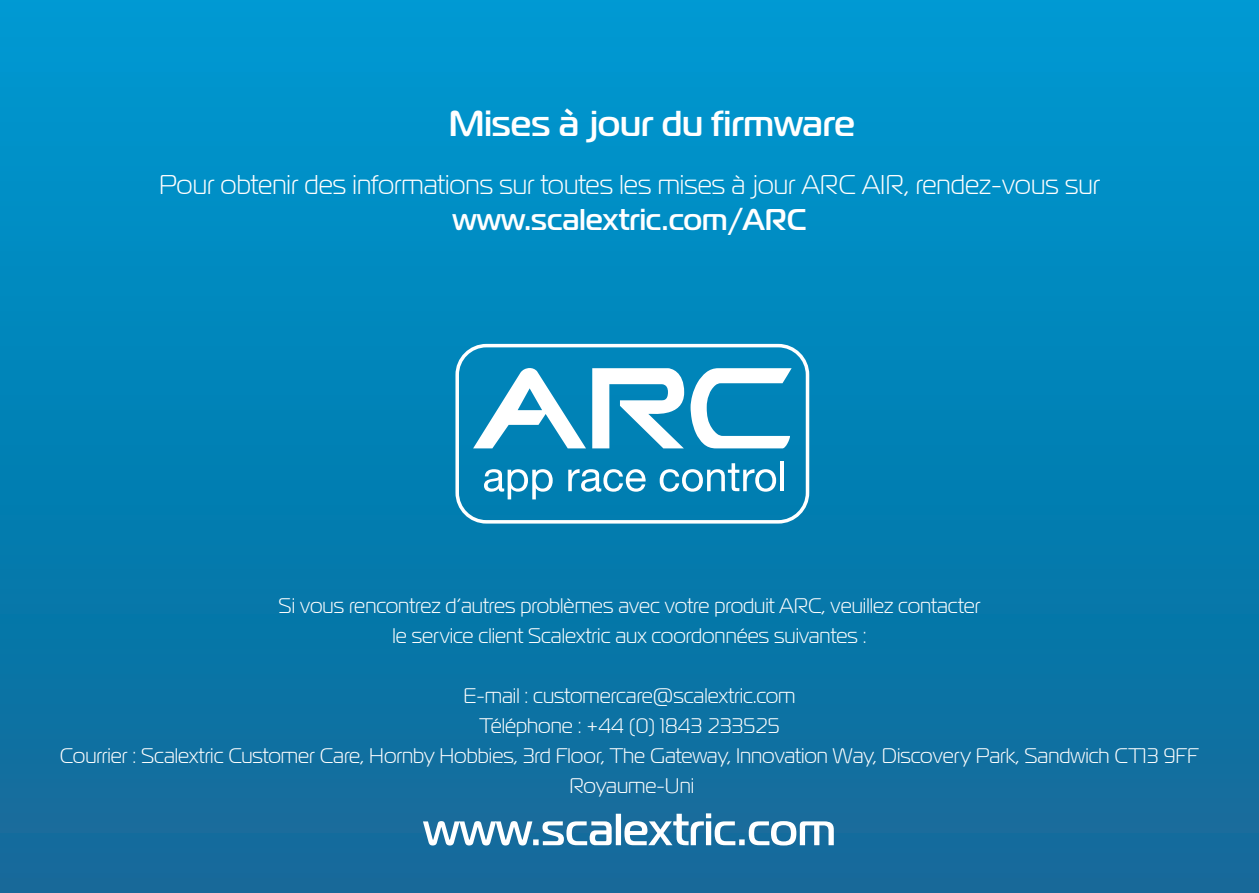
<style>
.page{position:relative;width:1259px;height:893px;background:#fff}
.page>*{position:absolute;margin:0;border:0;box-sizing:border-box;transform-origin:0 0}
.t1{font:500 36px "Magistral";color:#fff}
.t2{font:500 30px "Magistral";color:#fff}
.t3{font:300 27px "Magistral";color:#fff}
.t4{font:300 21px "Magistral";color:#fff}
</style>
<div class="page">
<div style="left:0;top:0;width:1259px;height:893px;background:linear-gradient(to bottom,#0099d2,#116897)"></div>
<div style="left:455px;top:344px;width:354px;height:180px;border:4px solid #fff;border-radius:29px"></div>
<svg style="left:484px;top:469px;width:69px;height:30px"></svg>
<svg style="left:568px;top:469px;width:78px;height:23px"></svg>
<svg style="left:659px;top:463px;width:117px;height:29px"></svg>
<hr style="left:780px;top:461px;width:4px;height:30px;background:#fff">
<svg style="left:473px;top:368px;width:113px;height:80px"></svg>
<svg style="left:592px;top:368px;width:92px;height:80px"></svg>
<svg style="left:690px;top:368px;width:101px;height:80px"></svg>
<svg style="left:423px;top:813px;width:411px;height:32px"></svg>
<p class="t1" style="left:449px;top:101px;width:408px">Mises à jour du firmware</p>
<p class="t3" style="left:159px;top:169px;width:942px">Pour obtenir des informations sur toutes les mises à jour ARC AIR, rendez-vous sur</p>
<p class="t2" style="left:452px;top:202px;width:355px">www.scalextric.com/ARC</p>
<p class="t4" style="left:279px;top:593px;width:703px">Si vous rencontrez d’autres problèmes avec votre produit ARC, veuillez contacter</p>
<p class="t4" style="left:392px;top:623px;width:475px">le service client Scalextric aux coordonnées suivantes :</p>
<p class="t4" style="left:463px;top:683px;width:334px">E-mail : customercare@scalextric.com</p>
<p class="t4" style="left:479px;top:713px;width:302px">Téléphone : +44 (0) 1843 233525</p>
<p class="t4" style="left:60px;top:743px;width:1140px">Courrier : Scalextric Customer Care, Hornby Hobbies, 3rd Floor, The Gateway, Innovation Way, Discovery Park, Sandwich CT13 9FF</p>
<p class="t4" style="left:569px;top:773px;width:126px">Royaume-Uni</p>
</div>
